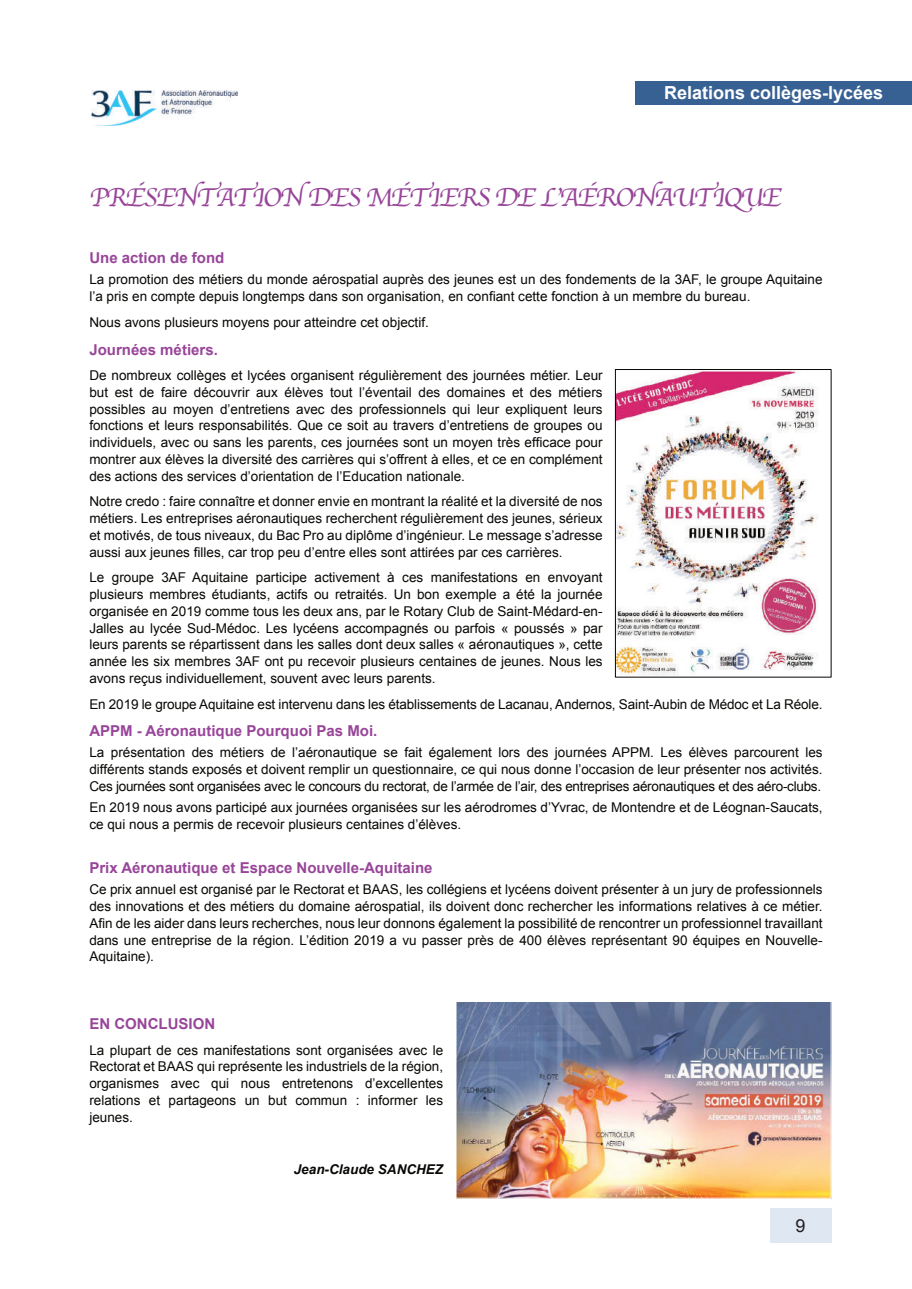
<style>
.page{position:relative;width:912px;height:1289px;background:#fff}
.page>*{position:absolute;margin:0;border:0;box-sizing:border-box;transform-origin:0 0}
.t1{font:27px "Apple Chancery";letter-spacing:-.06em;color:#984599}
.t2{font:700 18px "Arial";color:#fff}
.t3{font:18px "Arial";color:#231f20}
.t4{font:700 15px "Arial";color:#984599}
.t5{font:13.5px/16.8px "Arial";color:#080704;text-align:justify}
.t6{font:italic 700 13.5px "Arial";color:#080704}
</style>
<div class="page">
<div style="left:769px;top:1208px;width:61px;height:35px;background:#dee7f2"></div>
<img style="left:92px;top:90px;width:145px;height:35px">
<img style="left:457px;top:1002px;width:372px;height:194px">
<div style="left:455px;top:1000px;width:376px;height:198px;border:1px solid #fff"></div>
<img style="left:616px;top:371px;width:202px;height:304px">
<div style="left:614px;top:369px;width:217px;height:308px;border:1px solid #080704"></div>
<div style="left:635px;top:81px;width:276px;height:23px;background:#386193"></div>
<h2 class="t2" style="left:663px;top:86px;width:221px">Relations collèges-lycées</h2>
<h1 class="t1" style="left:89px;top:184px;width:693px">PRÉSENTATION DES MÉTIERS DE L’AÉRONAUTIQUE</h1>
<p class="t4" style="left:89px;top:252px;width:137px">Une action de fond</p>
<p class="t5" style="left:89px;top:272px;width:734px">La promotion des métiers du monde aérospatial auprès des jeunes est un des fondements de la 3AF, le groupe Aquitaine l’a pris en compte depuis longtemps dans son organisation, en confiant cette fonction à un membre du bureau.</p>
<p class="t5" style="left:89px;top:315px;width:341px">Nous avons plusieurs moyens pour atteindre cet objectif.</p>
<p class="t4" style="left:89px;top:343px;width:130px">Journées métiers.</p>
<p class="t5" style="left:89px;top:368px;width:514px">De nombreux collèges et lycées organisent régulièrement des journées métier. Leur but est de faire découvrir aux élèves tout l’éventail des domaines et des métiers possibles au moyen d’entretiens avec des professionnels qui leur expliquent leurs fonctions et leurs responsabilités. Que ce soit au travers d’entretiens de groupes ou individuels, avec ou sans les parents, ces journées sont un moyen très efficace pour montrer aux élèves la diversité des carrières qui s’offrent à elles, et ce en complément des actions des services d’orientation de l’Education nationale.</p>
<p class="t5" style="left:89px;top:494px;width:514px">Notre credo : faire connaître et donner envie en montrant la réalité et la diversité de nos métiers. Les entreprises aéronautiques recherchent régulièrement des jeunes, sérieux et motivés, de tous niveaux, du Bac Pro au diplôme d’ingénieur. Le message s’adresse aussi aux jeunes filles, car trop peu d’entre elles sont attirées par ces carrières.</p>
<p class="t5" style="left:89px;top:570px;width:514px">Le groupe 3AF Aquitaine participe activement à ces manifestations en envoyant plusieurs membres étudiants, actifs ou retraités. Un bon exemple a été la journée organisée en 2019 comme tous les deux ans, par le Rotary Club de Saint-Médard-en-Jalles au lycée Sud-Médoc. Les lycéens accompagnés ou parfois « poussés » par leurs parents se répartissent dans les salles dont deux salles « aéronautiques », cette année les six membres 3AF ont pu recevoir plusieurs centaines de jeunes. Nous les avons reçus individuellement, souvent avec leurs parents.</p>
<p class="t5" style="left:89px;top:696px;width:734px">En 2019 le groupe Aquitaine est intervenu dans les établissements de Lacanau, Andernos, Saint-Aubin de Médoc et La Réole.</p>
<p class="t4" style="left:89px;top:725px;width:289px">APPM - Aéronautique Pourquoi Pas Moi.</p>
<p class="t5" style="left:89px;top:745px;width:734px">La présentation des métiers de l’aéronautique se fait également lors des journées APPM. Les élèves parcourent les différents stands exposés et doivent remplir un questionnaire, ce qui nous donne l’occasion de leur présenter nos activités.<br>Ces journées sont organisées avec le concours du rectorat, de l’armée de l’air, des entreprises aéronautiques et des aéro-clubs.</p>
<p class="t5" style="left:89px;top:800px;width:734px">En 2019 nous avons participé aux journées organisées sur les aérodromes d’Yvrac, de Montendre et de Léognan-Saucats, ce qui nous a permis de recevoir plusieurs centaines d’élèves.</p>
<p class="t4" style="left:89px;top:862px;width:344px">Prix Aéronautique et Espace Nouvelle-Aquitaine</p>
<p class="t5" style="left:89px;top:882px;width:734px">Ce prix annuel est organisé par le Rectorat et BAAS, les collégiens et lycéens doivent présenter à un jury de professionnels des innovations et des métiers du domaine aérospatial, ils doivent donc rechercher les informations relatives à ce métier.<br>Afin de les aider dans leurs recherches, nous leur donnons également la possibilité de rencontrer un professionnel travaillant dans une entreprise de la région. L’édition 2019 a vu passer près de 400 élèves représentant 90 équipes en Nouvelle-Aquitaine).</p>
<p class="t4" style="left:89px;top:1017px;width:127px">EN CONCLUSION</p>
<p class="t5" style="left:89px;top:1042px;width:355px">La plupart de ces manifestations sont organisées avec le Rectorat et BAAS qui représente les industriels de la région, organismes avec qui nous entretenons d’excellentes relations et partageons un but commun : informer les jeunes.</p>
<p class="t6" style="left:294px;top:1164px;width:151px">Jean-Claude SANCHEZ</p>
<h2 class="t3" style="left:795px;top:1218px;width:12px">9</h2>
</div>
